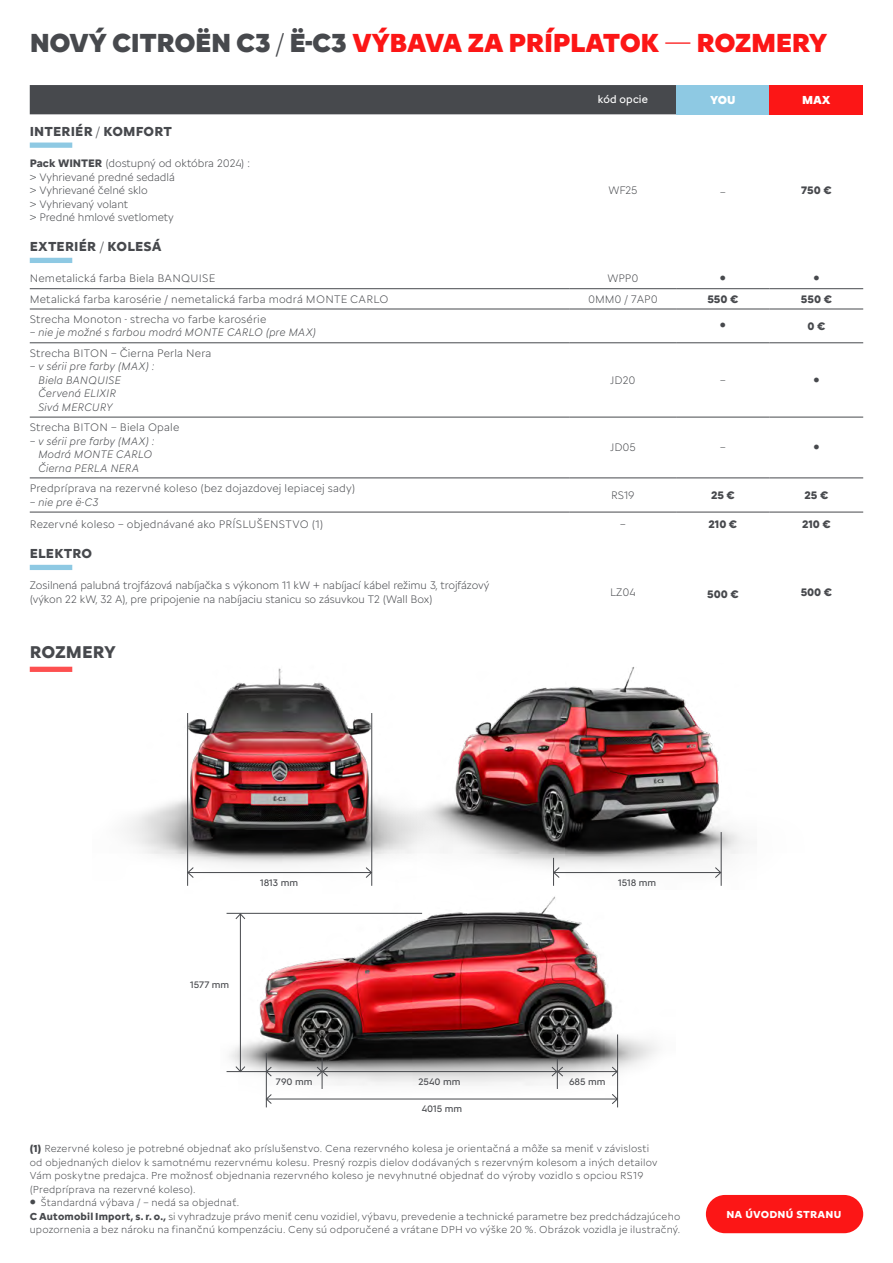
<style>
.page{position:relative;width:893px;height:1263px;background:#fff}
.page>*{position:absolute;margin:0;border:0;box-sizing:border-box;transform-origin:0 0}
.Norm_ln{font:900 27px "Citroen Type";letter-spacing:-.02em;color:#fc1616}
._001_-_tabulka_-_opcie_-_2023{font:700 17.7px "Citroen Type";letter-spacing:-.005em;color:#47494d}
._001_-_tabulka_-_opcie_-_2023-2{font:700 13.5px "Citroen Type";letter-spacing:.01em;color:#47494d}
._01a_nohy_pas{font:900 12px "Citroen Type";letter-spacing:-.005em;color:#fff}
.mt{font:300 11.25px/13.8px "Citroen Type";letter-spacing:-.005em;color:#47494d}
.mt-2{font:300 11.25px "Citroen Type";letter-spacing:.015em;color:#47494d}
.mt-3{font:italic 300 11.25px/13.5px "Citroen Type";letter-spacing:.015em;color:#47494d}
.mt-4{font:300 11.25px "Citroen Type";letter-spacing:.02em;color:#47494d}
.mt-5{font:700 11.25px "Citroen Type";letter-spacing:-.005em;color:#47494d}
._01a_nohy_pas-2{font:11.25px "Citroen Type";letter-spacing:.01em;color:#fff}
.zakladny{font:300 10.5px/13.5px "Citroen Type";letter-spacing:.02em;color:#47494d}
._01a_nohy_pas-3{font:700 10.5px "Citroen Type";letter-spacing:.02em;color:#fff}
.t1{font:9.75px "Citroen Type";color:#47494d}
.mt-6{font:8.25px "Wingdings";color:#47494d}
.s1{color:#47494d}
.s2{font-weight:300;color:#47494d}
.s3{font-weight:300}
.s4{font-weight:700}
</style>
<div class="page">
<img style="left:467px;top:667px;width:278px;height:219px">
<hr style="left:721px;top:832px;width:1px;height:54px;background:#47494d">
<hr style="left:554px;top:872px;width:167px;height:1px;background:#47494d">
<svg style="left:714px;top:866px;width:8px;height:13px"></svg>
<svg style="left:552px;top:858px;width:8px;height:28px"></svg>
<div style="left:30px;top:85px;width:646px;height:29px;background:#47494d"></div>
<div style="left:676px;top:85px;width:94px;height:29px;background:#8ec9e3"></div>
<div style="left:770px;top:85px;width:93px;height:29px;background:#fc1616"></div>
<hr style="left:30px;top:288px;width:540px;height:1px;background:#47494d">
<hr style="left:570px;top:288px;width:106px;height:1px;background:#47494d">
<hr style="left:676px;top:288px;width:94px;height:1px;background:#47494d">
<hr style="left:770px;top:288px;width:93px;height:1px;background:#47494d">
<hr style="left:30px;top:309px;width:540px;height:1px;background:#47494d">
<hr style="left:570px;top:309px;width:106px;height:1px;background:#47494d">
<hr style="left:676px;top:309px;width:94px;height:1px;background:#47494d">
<hr style="left:770px;top:309px;width:93px;height:1px;background:#47494d">
<hr style="left:30px;top:343px;width:540px;height:1px;background:#47494d">
<hr style="left:570px;top:343px;width:106px;height:1px;background:#47494d">
<hr style="left:676px;top:343px;width:94px;height:1px;background:#47494d">
<hr style="left:770px;top:343px;width:93px;height:1px;background:#47494d">
<hr style="left:30px;top:417px;width:540px;height:1px;background:#47494d">
<hr style="left:570px;top:417px;width:106px;height:1px;background:#47494d">
<hr style="left:676px;top:417px;width:94px;height:1px;background:#47494d">
<hr style="left:770px;top:417px;width:93px;height:1px;background:#47494d">
<hr style="left:30px;top:478px;width:540px;height:1px;background:#47494d">
<hr style="left:570px;top:478px;width:106px;height:1px;background:#47494d">
<hr style="left:676px;top:478px;width:94px;height:1px;background:#47494d">
<hr style="left:770px;top:478px;width:93px;height:1px;background:#47494d">
<hr style="left:30px;top:512px;width:540px;height:1px;background:#47494d">
<hr style="left:570px;top:512px;width:106px;height:1px;background:#47494d">
<hr style="left:676px;top:512px;width:94px;height:1px;background:#47494d">
<hr style="left:770px;top:512px;width:93px;height:1px;background:#47494d">
<div style="left:30px;top:143px;width:42px;height:5px;background:#8ec9e3"></div>
<div style="left:30px;top:258px;width:42px;height:5px;background:#8ec9e3"></div>
<div style="left:30px;top:565px;width:42px;height:5px;background:#8ec9e3"></div>
<div style="left:706px;top:1195px;width:157px;height:38px;background:#fc1616;border-radius:19px"></div>
<div style="left:30px;top:667px;width:42px;height:5px;background:#fd5050"></div>
<img style="left:226px;top:896px;width:431px;height:203px">
<hr style="left:240px;top:914px;width:1px;height:157px;background:#47494d">
<svg style="left:235px;top:914px;width:11px;height:5px"></svg>
<svg style="left:235px;top:1066px;width:11px;height:5px"></svg>
<hr style="left:227px;top:913px;width:195px;height:1px;background:#47494d">
<hr style="left:227px;top:1071px;width:39px;height:1px;background:#47494d">
<hr style="left:266px;top:1071px;width:56px;height:1px;background:#47494d">
<svg style="left:267px;top:1066px;width:5px;height:11px"></svg>
<hr style="left:558px;top:1071px;width:59px;height:1px;background:#47494d">
<svg style="left:611px;top:1066px;width:6px;height:11px"></svg>
<hr style="left:323px;top:1071px;width:234px;height:1px;background:#47494d">
<svg style="left:551px;top:1066px;width:12px;height:11px"></svg>
<svg style="left:316px;top:1066px;width:12px;height:11px"></svg>
<hr style="left:266px;top:1099px;width:351px;height:1px;background:#47494d">
<svg style="left:611px;top:1093px;width:6px;height:11px"></svg>
<svg style="left:267px;top:1094px;width:5px;height:10px"></svg>
<hr style="left:617px;top:1034px;width:1px;height:73px;background:#47494d">
<hr style="left:322px;top:1058px;width:1px;height:31px;background:#47494d">
<hr style="left:557px;top:1058px;width:1px;height:31px;background:#47494d">
<hr style="left:266px;top:1053px;width:1px;height:54px;background:#47494d">
<img style="left:127px;top:668px;width:340px;height:218px">
<hr style="left:187px;top:713px;width:1px;height:173px;background:#47494d">
<hr style="left:371px;top:713px;width:1px;height:173px;background:#47494d">
<hr style="left:188px;top:872px;width:183px;height:1px;background:#47494d">
<svg style="left:365px;top:866px;width:8px;height:13px"></svg>
<svg style="left:187px;top:866px;width:8px;height:13px"></svg>
<p class="Norm_ln" style="left:30px;top:22px;width:799px"><span class="s1">NOVÝ CITROËN C3</span> <span class="s2">/</span> <span class="s1">Ë-C3</span> VÝBAVA ZA PRÍPLATOK <span class="s3">—</span> ROZMERY</p>
<p class="_001_-_tabulka_-_opcie_-_2023-2" style="left:30px;top:121px;width:144px">INTERIÉR <span class="s3">/</span> KOMFORT</p>
<p class="mt" style="left:30px;top:156px;width:222px"><span class="s4">Pack WINTER</span> (dostupný od októbra 2024) :</p>
<p class="mt" style="left:30px;top:169px;width:147px">&gt; Vyhrievané predné sedadlá</p>
<p class="mt" style="left:30px;top:183px;width:120px">&gt; Vyhrievané čelné sklo</p>
<p class="mt" style="left:30px;top:196px;width:100px">&gt; Vyhrievaný volant</p>
<p class="mt" style="left:30px;top:210px;width:146px">&gt; Predné hmlové svetlomety</p>
<p class="_01a_nohy_pas-2" style="left:598px;top:91px;width:52px">kód opcie</p>
<p class="_01a_nohy_pas" style="left:710px;top:91px;width:27px">YOU</p>
<p class="_01a_nohy_pas" style="left:802px;top:91px;width:30px">MAX</p>
<p class="mt" style="left:608px;top:183px;width:31px">WF25</p>
<p class="mt" style="left:720px;top:185px;width:7px">–</p>
<p class="mt-5" style="left:801px;top:182px;width:32px">750 €</p>
<p class="_001_-_tabulka_-_opcie_-_2023-2" style="left:30px;top:237px;width:133px">EXTERIÉR <span class="s3">/</span> KOLESÁ</p>
<p class="mt-4" style="left:30px;top:270px;width:187px">Nemetalická farba Biela BANQUISE</p>
<p class="mt" style="left:607px;top:271px;width:33px">WPP0</p>
<p class="mt-6" style="left:720px;top:274px;width:6px">●</p>
<p class="mt-6" style="left:813px;top:274px;width:6px">●</p>
<p class="mt-4" style="left:30px;top:290px;width:360px">Metalická farba karosérie / nemetalická farba modrá MONTE CARLO</p>
<p class="mt" style="left:588px;top:291px;width:71px">0MM0 / 7AP0</p>
<p class="mt-5" style="left:707px;top:290px;width:32px">550 €</p>
<p class="mt-5" style="left:801px;top:290px;width:32px">550 €</p>
<p class="mt-2" style="left:30px;top:311px;width:238px">Strecha Monoton - strecha vo farbe karosérie</p>
<p class="mt-3" style="left:30px;top:325px;width:288px">– nie je možné s farbou modrá MONTE CARLO (pre MAX)</p>
<p class="mt-6" style="left:720px;top:321px;width:6px">●</p>
<p class="mt-5" style="left:807px;top:317px;width:19px">0 €</p>
<p class="mt-4" style="left:30px;top:344px;width:183px">Strecha BITON – Čierna Perla Nera</p>
<p class="mt-3" style="left:38px;top:359px;width:118px;text-indent:-8px">– v sérii pre farby (MAX) :<br>Biela BANQUISE<br>Červená ELIXIR<br>Sivá MERCURY</p>
<p class="mt" style="left:610px;top:372px;width:27px">JD20</p>
<p class="mt" style="left:720px;top:372px;width:7px">–</p>
<p class="mt-6" style="left:813px;top:375px;width:6px">●</p>
<p class="mt-2" style="left:30px;top:419px;width:151px">Strecha BITON – Biela Opale</p>
<p class="mt-3" style="left:30px;top:433px;width:126px;text-align:center">– v sérii pre farby (MAX) :<br>Modrá MONTE CARLO<br>Čierna PERLA NERA</p>
<p class="mt" style="left:610px;top:440px;width:27px">JD05</p>
<p class="mt" style="left:720px;top:440px;width:7px">–</p>
<p class="mt-6" style="left:813px;top:443px;width:6px">●</p>
<p class="mt-2" style="left:30px;top:480px;width:327px">Predpríprava na rezervné koleso (bez dojazdovej lepiacej sady)</p>
<p class="mt-3" style="left:30px;top:494px;width:70px">– nie pre ë-C3</p>
<p class="mt" style="left:611px;top:487px;width:25px">RS19</p>
<p class="mt-5" style="left:711px;top:486px;width:25px">25 €</p>
<p class="mt-5" style="left:804px;top:486px;width:25px">25 €</p>
<p class="mt-2" style="left:30px;top:516px;width:295px">Rezervné koleso – objednávané ako PRÍSLUŠENSTVO (1)</p>
<p class="mt" style="left:620px;top:517px;width:7px">–</p>
<p class="mt-5" style="left:708px;top:516px;width:30px">210 €</p>
<p class="mt-5" style="left:802px;top:516px;width:30px">210 €</p>
<p class="_001_-_tabulka_-_opcie_-_2023-2" style="left:30px;top:544px;width:64px">ELEKTRO</p>
<p class="mt" style="left:30px;top:578px;width:461px">Zosilnená palubná trojfázová nabíjačka s výkonom 11 kW + nabíjací kábel režimu 3, trojfázový (výkon 22 kW, 32 A), pre pripojenie na nabíjaciu stanicu so zásuvkou T2 (Wall Box)</p>
<p class="mt" style="left:610px;top:585px;width:27px">LZ04</p>
<p class="mt-5" style="left:707px;top:586px;width:33px">500 €</p>
<p class="mt-5" style="left:801px;top:584px;width:33px">500 €</p>
<p class="_001_-_tabulka_-_opcie_-_2023" style="left:30px;top:639px;width:88px">ROZMERY</p>
<p class="t1" style="left:260px;top:875px;width:40px">1813 mm</p>
<p class="t1" style="left:618px;top:875px;width:40px">1518 mm</p>
<p class="t1" style="left:190px;top:978px;width:41px">1577 mm</p>
<p class="t1" style="left:276px;top:1075px;width:38px">790 mm</p>
<p class="t1" style="left:419px;top:1075px;width:43px">2540 mm</p>
<p class="t1" style="left:569px;top:1075px;width:38px">685 mm</p>
<p class="t1" style="left:422px;top:1101px;width:42px">4015 mm</p>
<p class="zakladny" style="left:30px;top:1141px;width:629px"><span class="s4">(1)</span> Rezervné koleso je potrebné objednať ako príslušenstvo. Cena rezervného kolesa je orientačná a môže sa meniť v závislosti od objednaných dielov k samotnému rezervnému kolesu. Presný rozpis dielov dodávaných s rezervným kolesom a iných detailov Vám poskytne predajca. Pre možnosť objednania rezervného koleso je nevyhnutné objednať do výroby vozidlo s opciou RS19 (Predpríprava na rezervné koleso).</p>
<p class="zakladny" style="left:30px;top:1195px;width:211px">● Štandardná výbava / – nedá sa objednať.</p>
<p class="zakladny" style="left:30px;top:1209px;width:652px"><span class="s4">C Automobil Import, s. r. o.,</span> si vyhradzuje právo meniť cenu vozidiel, výbavu, prevedenie a technické parametre bez predchádzajúceho upozornenia a bez nároku na finančnú kompenzáciu. Ceny sú odporučené a vrátane DPH vo výške 20 %. Obrázok vozidla je ilustračný.</p>
<p class="_01a_nohy_pas-3" style="left:726px;top:1206px;width:116px">NA ÚVODNÚ STRANU</p>
</div>
